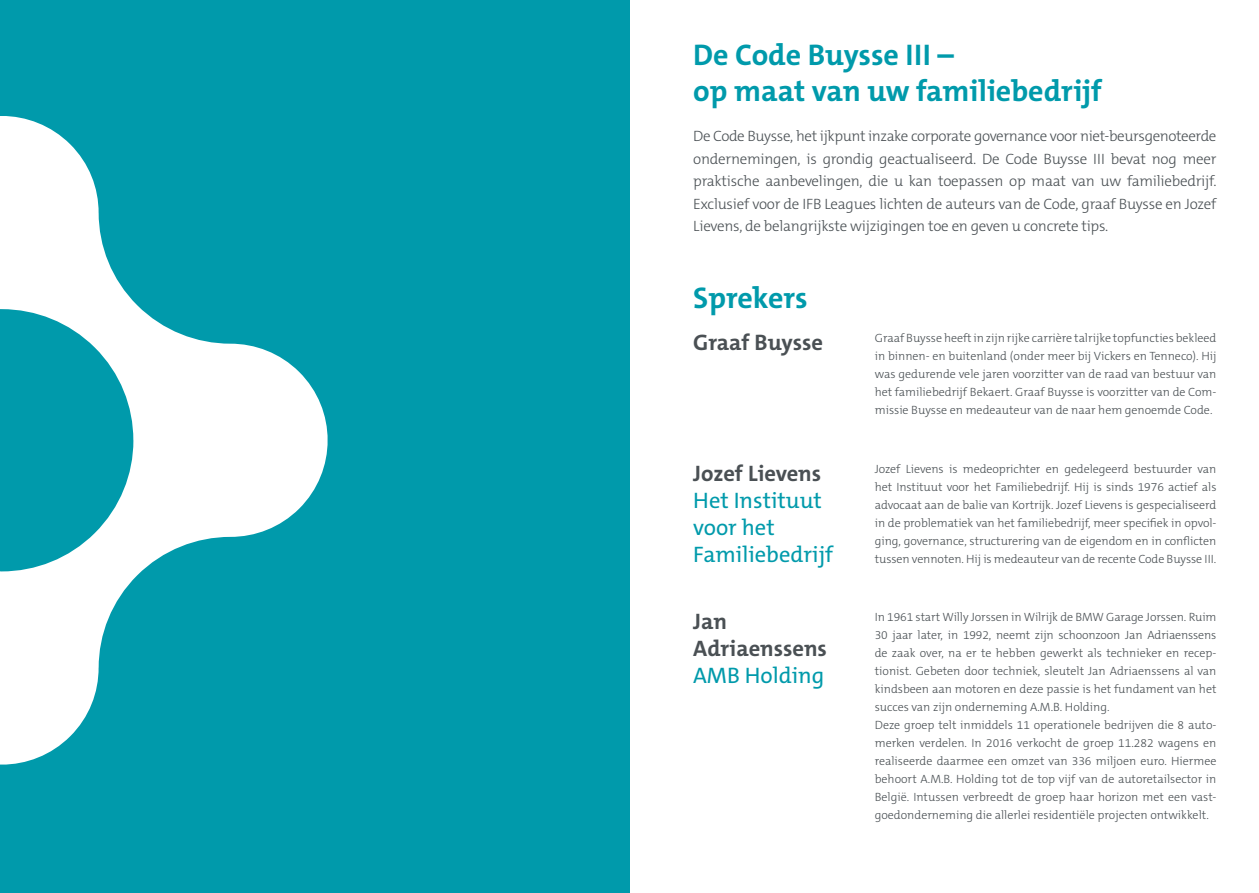
<style>
.page{position:relative;width:1259px;height:893px;background:#fff}
.page>*{position:absolute;margin:0;border:0;box-sizing:border-box;transform-origin:0 0}
.t1{font:700 30px/36px "The Mix C5";color:#009aab}
.t2{font:22.5px/27px "The Mix C5";color:#009aab}
.t3{font:700 22.5px/27px "The Mix C5";color:#4a5054}
.t4{font:300 15px/22.5px "The Mix C5";letter-spacing:-.015em;color:#4a5054;text-align:justify}
.t5{font:300 12px/18px "The Mix C5";color:#4a5054;text-align:justify}
</style>
<div class="page">
<div style="left:0;top:0;width:629px;height:893px;background:#009aab"></div>
<svg style="left:0;top:116px;width:328px;height:649px"></svg>
<h1 class="t1" style="left:693px;top:37px;width:410px">De Code Buysse III –<br>op maat van uw familiebedrijf</h1>
<p class="t4" style="left:693px;top:125px;width:525px">De Code Buysse, het ijkpunt inzake corporate governance voor niet-beursgenoteerde ondernemingen, is grondig geactualiseerd. De Code Buysse III bevat nog meer praktische aanbevelingen, die u kan toepassen op maat van uw familiebedrijf.<br>Exclusief voor de IFB Leagues lichten de auteurs van de Code, graaf Buysse en Jozef Lievens, de belangrijkste wijzigingen toe en geven u concrete tips.</p>
<h1 class="t1" style="left:693px;top:280px;width:116px">Sprekers</h1>
<h2 class="t3" style="left:693px;top:329px;width:131px">Graaf Buysse</h2>
<p class="t5" style="left:874px;top:329px;width:343px">Graaf Buysse heeft in zijn rijke carrière talrijke topfuncties bekleed in binnen- en buitenland (onder meer bij Vickers en Tenneco). Hij was gedurende vele jaren voorzitter van de raad van bestuur van het familiebedrijf Bekaert. Graaf Buysse is voorzitter van de Com&shy;missie Buysse en medeauteur van de naar hem genoemde Code.</p>
<h2 class="t3" style="left:693px;top:460px;width:129px">Jozef Lievens</h2>
<h2 class="t2" style="left:693px;top:487px;width:141px">Het Instituut voor het<br>Familiebedrijf</h2>
<p class="t5" style="left:874px;top:460px;width:343px">Jozef Lievens is medeoprichter en gedelegeerd bestuurder van het Instituut voor het Familiebedrijf. Hij is sinds 1976 actief als advocaat aan de balie van Kortrijk. Jozef Lievens is gespecialiseerd in de problematiek van het familiebedrijf, meer specifiek in opvol&shy;ging, governance, structurering van de eigendom en in conflicten tussen vennoten. Hij is medeauteur van de recente Code Buysse III.</p>
<h2 class="t3" style="left:693px;top:608px;width:135px">Jan<br>Adriaenssens</h2>
<h2 class="t2" style="left:693px;top:662px;width:133px">AMB Holding</h2>
<p class="t5" style="left:874px;top:608px;width:343px;text-align:left">In 1961 start Willy Jorssen in Wilrijk de BMW Garage Jorssen. Ruim 30 jaar later, in 1992, neemt zijn schoonzoon Jan Adriaenssens de zaak over, na er te hebben gewerkt als technieker en recep&shy;tionist. Gebeten door techniek, sleutelt Jan Adriaenssens al van kindsbeen aan motoren en deze passie is het fundament van het succes van zijn onderneming A.M.B. Holding.<br>Deze groep telt inmiddels 11 operationele bedrijven die 8 auto&shy;merken verdelen. In 2016 verkocht de groep 11.282 wagens en realiseerde daarmee een omzet van 336 miljoen euro. Hiermee behoort A.M.B. Holding tot de top vijf van de autoretailsector in België. Intussen verbreedt de groep haar horizon met een vast&shy;goedonderneming die allerlei residentiële projecten ontwikkelt.</p>
</div>
